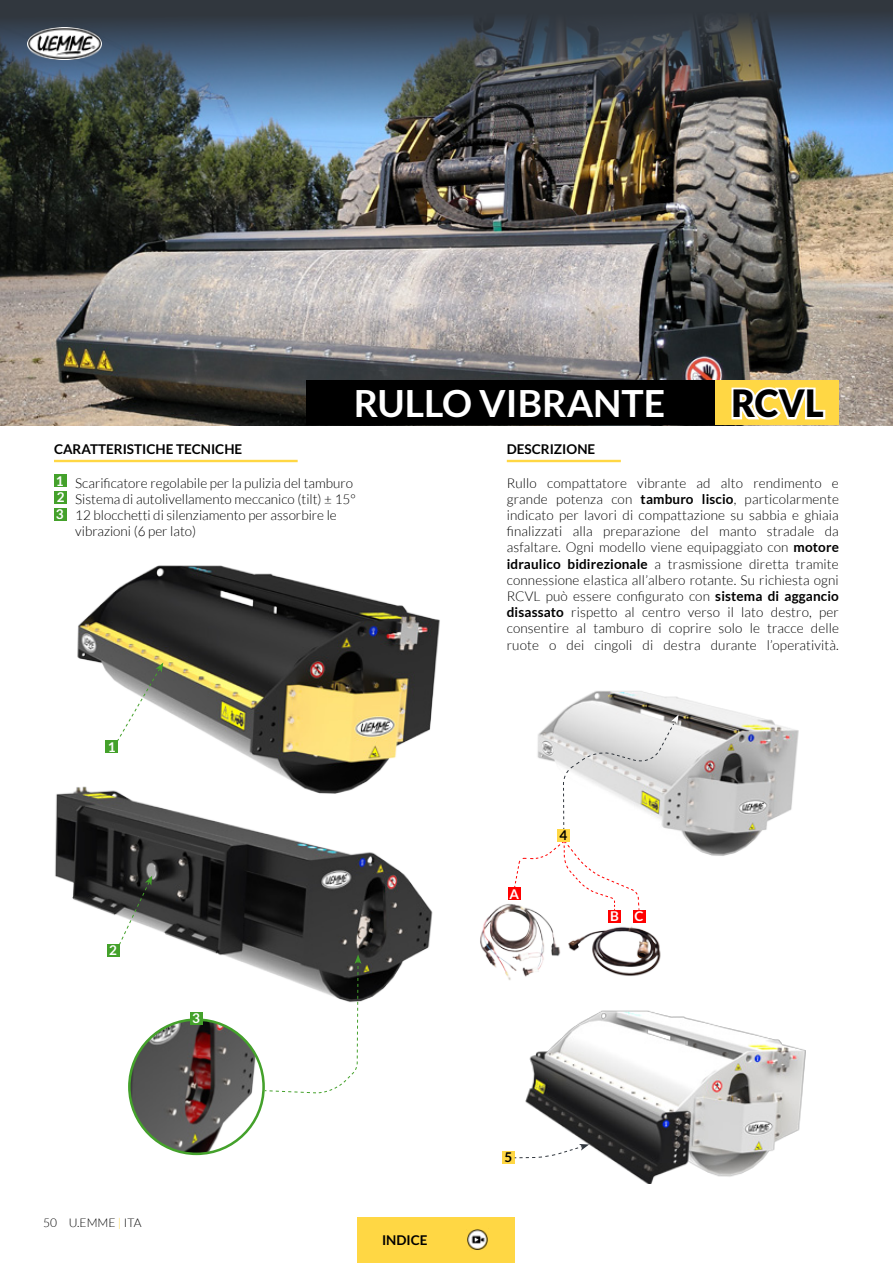
<style>
.page{position:relative;width:893px;height:1263px;background:#fff}
.page>*{position:absolute;margin:0;border:0;box-sizing:border-box;transform-origin:0 0}
.t1{font:700 37.5px "Lato";color:#fff}
.t2{font:900 37.5px "Lato";color:#000;scale:.96 1}
.t3{font:300 13.5px/16.2px "Lato";color:#000}
.t4{font:700 13.5px "Lato";color:#000}
.t5{font:700 13.5px/16.6px "Lato";color:#fff}
.t6{font:300 12px "Lato";color:#000}
.s1{color:#ffd744}
.s2{font-weight:700}
</style>
<div class="page">
<img style="left:0;top:170px;width:893px;height:255px">
<hr style="left:54px;top:460px;width:244px;height:2px;background:#ffd744">
<div style="left:714px;top:381px;width:125px;height:44px;background:#ffd744"></div>
<hr style="left:507px;top:460px;width:114px;height:2px;background:#ffd744">
<div style="left:306px;top:381px;width:408px;height:44px;background:#000"></div>
<div style="left:357px;top:1217px;width:157px;height:46px;background:#ffd744"></div>
<img style="left:467px;top:1229px;width:21px;height:21px">
<div style="left:54px;top:508px;width:13px;height:12px;background:#44a12b"></div>
<div style="left:54px;top:474px;width:13px;height:13px;background:#44a12b"></div>
<div style="left:54px;top:491px;width:13px;height:13px;background:#44a12b"></div>
<div style="left:502px;top:1151px;width:13px;height:13px;background:#ffd744"></div>
<img style="left:77px;top:565px;width:363px;height:208px">
<img style="left:525px;top:1010px;width:281px;height:174px">
<img style="left:537px;top:691px;width:262px;height:165px">
<img style="left:55px;top:773px;width:378px;height:229px">
<div style="left:107px;top:944px;width:13px;height:13px;background:#44a12b"></div>
<svg style="left:116px;top:662px;width:47px;height:80px"></svg>
<svg style="left:118px;top:875px;width:34px;height:71px"></svg>
<div style="left:105px;top:740px;width:13px;height:13px;background:#44a12b"></div>
<svg style="left:729px;top:387px;width:99px;height:39px"></svg>
<svg style="left:514px;top:1144px;width:75px;height:14px"></svg>
<svg style="left:264px;top:954px;width:97px;height:139px"></svg>
<img style="left:129px;top:1019px;width:135px;height:135px;border-radius:67px">
<div style="left:128px;top:1018px;width:137px;height:137px;border:3px solid #44a12b;border-radius:50%"></div>
<div style="left:190px;top:1012px;width:13px;height:13px;background:#44a12b"></div>
<img style="left:568px;top:921px;width:93px;height:55px">
<img style="left:480px;top:904px;width:81px;height:76px">
<div style="left:508px;top:887px;width:13px;height:13px;background:#f00"></div>
<div style="left:608px;top:910px;width:13px;height:12px;background:#f00"></div>
<div style="left:633px;top:910px;width:12px;height:12px;background:#f00"></div>
<svg style="left:514px;top:841px;width:126px;height:69px"></svg>
<svg style="left:563px;top:714px;width:116px;height:116px"></svg>
<div style="left:557px;top:829px;width:13px;height:13px;background:#ffd744"></div>
<img style="left:0;top:0;width:893px;height:170px">
<img style="left:27px;top:28px;width:75px;height:32px">
<h1 class="t1" style="left:354px;top:382px;width:313px">RULLO VIBRANTE</h1>
<h1 class="t2" style="left:732px;top:381px;width:98px">RCVL</h1>
<p class="t4" style="left:54px;top:441px;width:190px">CARATTERISTICHE TECNICHE</p>
<p class="t3" style="left:75px;top:475px;width:282px">Scarificatore regolabile per la pulizia del tamburo Sistema di autolivellamento meccanico (tilt) ± 15° 12 blocchetti di silenziamento per assorbire le vibrazioni (6 per lato)</p>
<p class="t5" style="left:56px;top:472px;width:10px">1<br>2</p>
<p class="t5" style="left:56px;top:505px;width:9px">3</p>
<p class="t5" style="left:108px;top:738px;width:9px">1</p>
<p class="t5" style="left:109px;top:942px;width:9px">2</p>
<p class="t5" style="left:192px;top:1010px;width:9px">3</p>
<p class="t6" style="left:43px;top:1216px;width:100px">50 U.EMME <span class="s1">|</span> ITA</p>
<p class="t4" style="left:382px;top:1232px;width:47px">INDICE</p>
<p class="t4" style="left:507px;top:441px;width:90px">DESCRIZIONE</p>
<p class="t3" style="left:507px;top:475px;width:334px;text-align:justify">Rullo compattatore vibrante ad alto rendimento e grande potenza con <span class="s2">tamburo liscio</span>, particolarmente indicato per lavori di compattazione su sabbia e ghiaia finalizzati alla preparazione del manto stradale da asfaltare. Ogni modello viene equipaggiato con <span class="s2">motore idraulico bidirezionale</span> a trasmissione diretta tramite connessione elastica all’albero rotante. Su richiesta ogni RCVL può essere configurato con <span class="s2">sistema di aggancio disassato</span> rispetto al centro verso il lato destro, per consentire al tamburo di coprire solo le tracce delle ruote o dei cingoli di destra durante l’operatività.</p>
<p class="t5" style="left:509px;top:885px;width:11px">A</p>
<p class="t4" style="left:560px;top:828px;width:9px">4</p>
<p class="t5" style="left:610px;top:908px;width:35px">B C</p>
<p class="t4" style="left:504px;top:1149px;width:9px">5</p>
</div>
